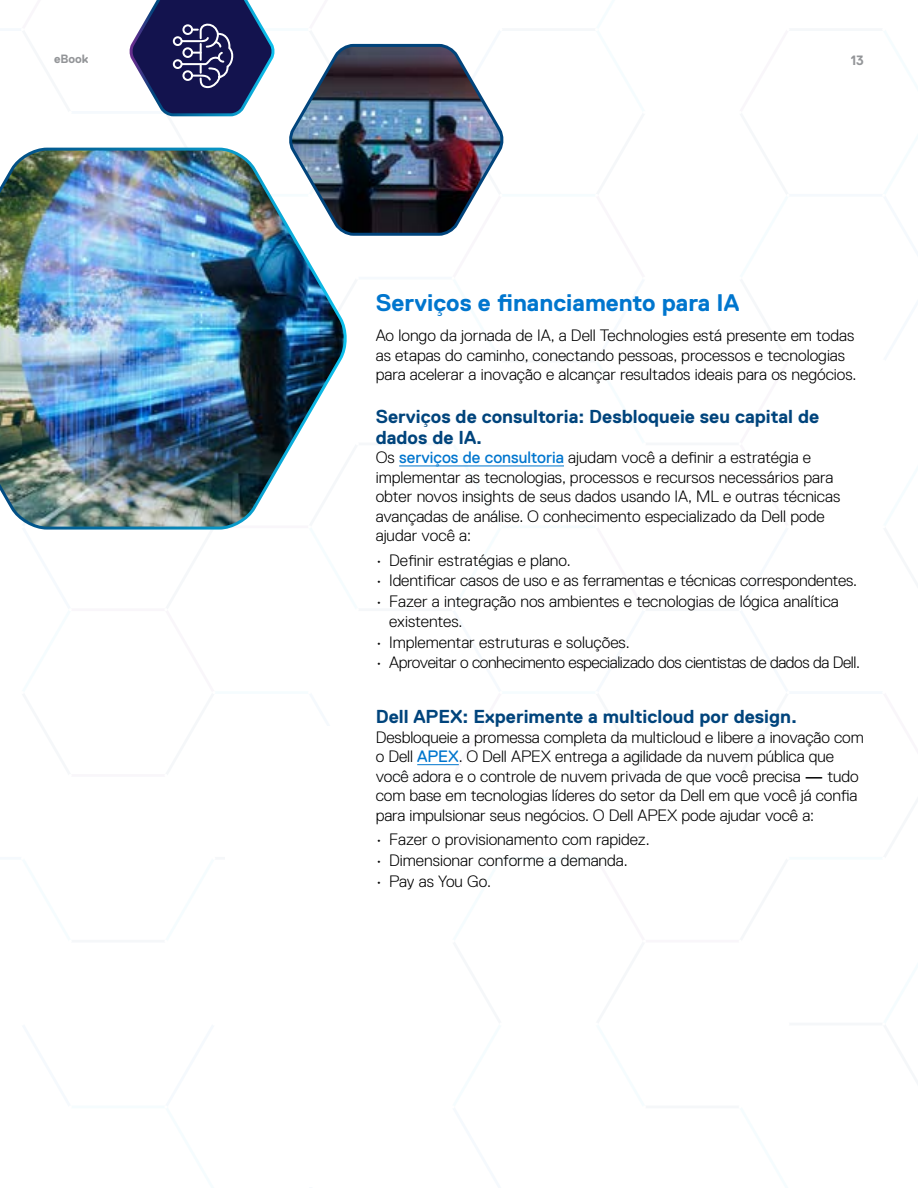
<style>
.page{position:relative;width:918px;height:1188px;background:#fff}
.page>*{position:absolute;margin:0;border:0;box-sizing:border-box;transform-origin:0 0}
.t1{font:700 24px "Dell Replica";color:#0076ce}
.t2{font:700 18.75px/21px "Dell Replica";color:#00447c}
.t3{font:300 16.5px/19.5px "Dell Replica";color:#000}
.t4{font:300 16.5px "Dell Replica";letter-spacing:-.025em;color:#000}
.t5{font:700 13.5px "Dell Replica";color:#939598}
.t6{font:700 12px "Dell Replica";color:#939598}
.s1{font-weight:400;color:#0076ce}
.s2{font-weight:400}
</style>
<div class="page">
<img style="left:0;top:0;width:564px;height:766px">
<hr style="left:399px;top:466px;width:165px;height:1px;background:#0076ce">
<hr style="left:417px;top:764px;width:42px;height:1px;background:#0076ce">
<p class="t6" style="left:54px;top:53px;width:36px">eBook</p>
<p class="t5" style="left:851px;top:52px;width:15px">13</p>
<h1 class="t1" style="left:376px;top:290px;width:365px">Serviços e financiamento para IA</h1>
<p class="t3" style="left:376px;top:326px;width:482px">Ao longo da jornada de IA, a Dell Technologies está presente em todas as etapas do caminho, conectando pessoas, processos e tecnologias para acelerar a inovação e alcançar resultados ideais para os negócios.</p>
<p class="t2" style="left:376px;top:406px;width:445px">Serviços de consultoria: Desbloqueie seu capital de dados de IA.</p>
<p class="t3" style="left:376px;top:448px;width:466px">Os <span class="s1">serviços de consultoria</span> ajudam você a definir a estratégia e implementar as tecnologias, processos e recursos necessários para obter novos insights de seus dados usando IA, ML e outras técnicas avançadas de análise. O conhecimento especializado da Dell pode ajudar você a:</p>
<p class="t3" style="left:376px;top:550px;width:197px">• Definir estratégias e plano.</p>
<p class="t3" style="left:376px;top:571px;width:483px">• Identificar casos de uso e as ferramentas e técnicas correspondentes.</p>
<p class="t3" style="left:389px;top:592px;width:451px;text-indent:-13px">• Fazer a integração nos ambientes e tecnologias de lógica analítica existentes.</p>
<p class="t3" style="left:376px;top:632px;width:255px">• Implementar estruturas e soluções.</p>
<p class="t4" style="left:376px;top:654px;width:486px">• Aproveitar o conhecimento especializado dos cientistas de dados da Dell.</p>
<p class="t2" style="left:376px;top:706px;width:423px">Dell APEX: Experimente a multicloud por design.</p>
<p class="t3" style="left:376px;top:727px;width:490px">Desbloqueie a promessa completa da multicloud e libere a inovação com o Dell <span class="s1">APEX</span>. O Dell APEX entrega a agilidade da nuvem pública que você adora e o controle de nuvem privada de que você precisa <span class="s2">—</span> tudo com base em tecnologias líderes do setor da Dell em que você já confia para impulsionar seus negócios. O Dell APEX pode ajudar você a:</p>
<p class="t3" style="left:376px;top:829px;width:276px">• Fazer o provisionamento com rapidez.</p>
<p class="t3" style="left:376px;top:850px;width:254px">• Dimensionar conforme a demanda.</p>
<p class="t3" style="left:376px;top:871px;width:117px">• Pay as You Go.</p>
</div>
